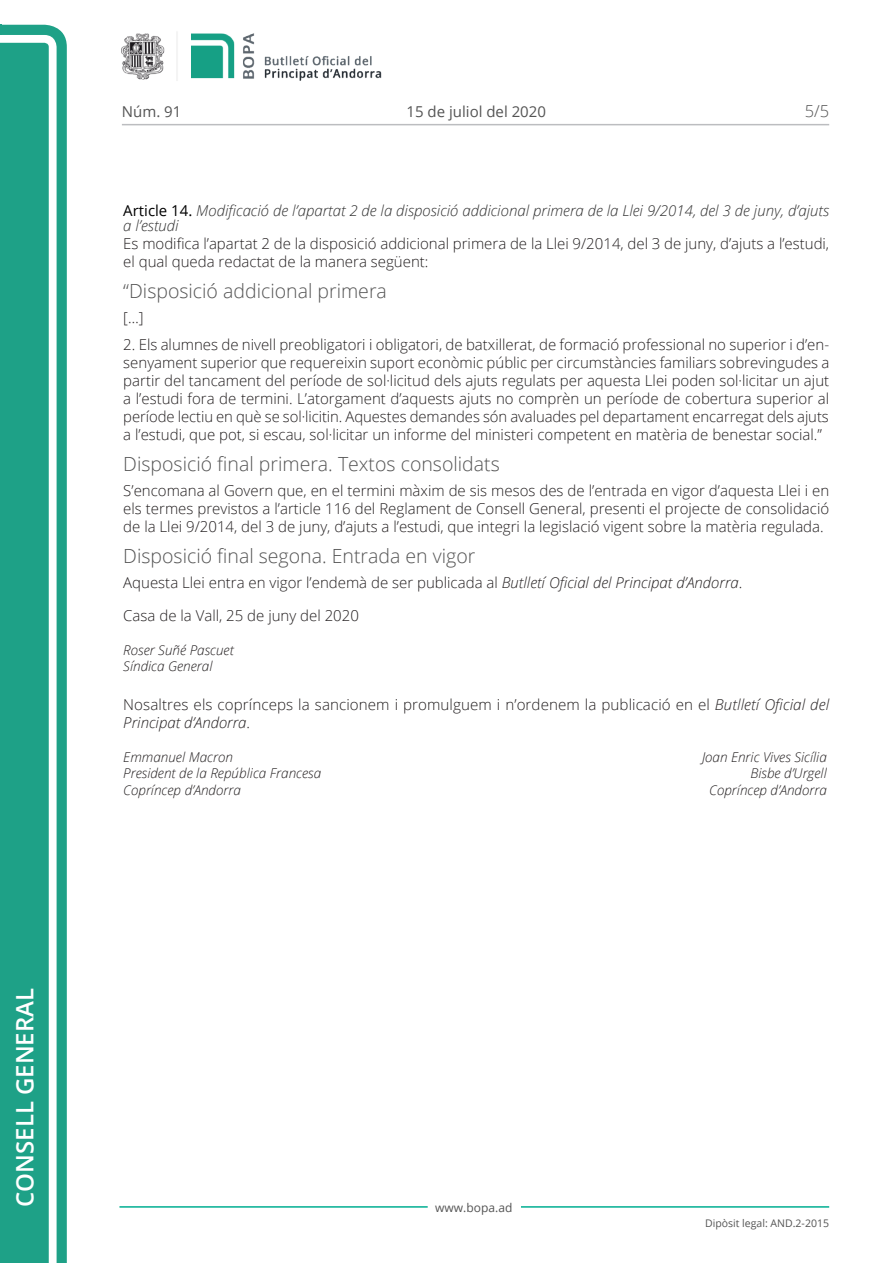
<style>
.page{position:relative;width:893px;height:1263px;background:#fff}
.page>*{position:absolute;margin:0;border:0;box-sizing:border-box;transform-origin:0 0}
.t1{font:600 24px "Open Sans";color:#fff}
.Titol_5{font:300 19.5px "Open Sans";color:#545454}
.t2{font:300 16.5px "Open Sans";color:#545454}
.Body_text{font:300 15px/18px "Open Sans";color:#231f20}
.Titol_7{font:italic 300 15px/15.8px "Open Sans";color:#303030}
.Data{font:300 15px "Open Sans";color:#231f20}
.t3{font:15px "Open Sans";color:#545454}
.signatura{font:italic 300 13.5px/16.5px "Open Sans";color:#231f20}
.t4{font:12px "Open Sans";color:#545454}
.t5{font:10.5px "Open Sans";color:#545454}
.s1{font-weight:400;font-style:normal;color:#000}
.s2{font-style:italic}
</style>
<div class="page">
<svg style="left:0;top:25px;width:67px;height:1238px;fill:#1ea187"></svg>
<div style="left:0;top:43px;width:49px;height:1220px;background:#1ea187"></div>
<img style="left:122px;top:32px;width:260px;height:49px">
<hr style="left:119px;top:1206px;width:309px;height:2px;background:#00ae91">
<hr style="left:521px;top:1206px;width:308px;height:2px;background:#00ae91">
<hr style="left:122px;top:124px;width:707px;height:1px;background:#bcbdc0">
<h1 class="t1" style="left:8px;top:1207px;width:220px;rotate:-90deg">Consell General</h1>
<p class="t3" style="left:122px;top:102px;width:61px">Núm. 91</p>
<p class="t3" style="left:406px;top:102px;width:141px">15 de juliol del 2020</p>
<p class="t2" style="left:805px;top:100px;width:26px">5/5</p>
<p class="Titol_7" style="left:123px;top:202px;width:707px"><span class="s1">Article 14.</span> Modificació de l’apartat 2 de la disposició addicional primera de la Llei 9/2014, del 3 de juny, d’ajuts a l’estudi</p>
<p class="Body_text" style="left:123px;top:234px;width:707px">Es modifica l’apartat 2 de la disposició addicional primera de la Llei 9/2014, del 3 de juny, d’ajuts a l’estudi, el qual queda redactat de la manera següent:</p>
<p class="Titol_5" style="left:123px;top:278px;width:265px">“Disposició addicional primera</p>
<p class="Body_text" style="left:123px;top:308px;width:22px">[…]</p>
<p class="Body_text" style="left:123px;top:335px;width:708px;text-align:justify">2. Els alumnes de nivell preobligatori i obligatori, de batxillerat, de formació professional no superior i d’en&shy;senyament superior que requereixin suport econòmic públic per circumstàncies familiars sobrevingudes a partir del tancament del període de sol·licitud dels ajuts regulats per aquesta Llei poden sol·licitar un ajut a l’estudi fora de termini. L’atorgament d’aquests ajuts no comprèn un període de cobertura superior al període lectiu en què se sol·licitin. Aquestes demandes són avaluades pel departament encarregat dels ajuts a l’estudi, que pot, si escau, sol·licitar un informe del ministeri competent en matèria de benestar social.”</p>
<p class="Titol_5" style="left:123px;top:450px;width:378px">Disposició final primera. Textos consolidats</p>
<p class="Body_text" style="left:123px;top:481px;width:707px;text-align:justify">S’encomana al Govern que, en el termini màxim de sis mesos des de l’entrada en vigor d’aquesta Llei i en els termes previstos a l’article 116 del Reglament de Consell General, presenti el projecte de consolidació de la Llei 9/2014, del 3 de juny, d’ajuts a l’estudi, que integri la legislació vigent sobre la matèria regulada.</p>
<p class="Titol_5" style="left:123px;top:542px;width:354px">Disposició final segona. Entrada en vigor</p>
<p class="Body_text" style="left:123px;top:573px;width:621px">Aquesta Llei entra en vigor l’endemà de ser publicada al <span class="s2">Butlletí Oficial del Principat d’Andorra</span>.</p>
<p class="Data" style="left:123px;top:606px;width:237px">Casa de la Vall, 25 de juny del 2020</p>
<p class="signatura" style="left:123px;top:641px;width:112px">Roser Suñé Pascuet<br>Síndica General</p>
<p class="Body_text" style="left:123px;top:695px;width:707px">Nosaltres els coprínceps la sancionem i promulguem i n’ordenem la publicació en el <span class="s2">Butlletí Oficial del<br>Principat d’Andorra</span>.</p>
<p class="signatura" style="left:123px;top:748px;width:111px">Emmanuel Macron</p>
<p class="signatura" style="left:702px;top:748px;width:126px">Joan Enric Vives Sicília</p>
<p class="signatura" style="left:123px;top:765px;width:199px">President de la República Francesa</p>
<p class="signatura" style="left:750px;top:765px;width:78px">Bisbe d’Urgell</p>
<p class="signatura" style="left:123px;top:781px;width:119px">Copríncep d’Andorra</p>
<p class="signatura" style="left:709px;top:781px;width:119px">Copríncep d’Andorra</p>
<p class="t4" style="left:435px;top:1199px;width:79px">www.bopa.ad</p>
<p class="t5" style="left:705px;top:1216px;width:125px">Dipòsit legal: AND.2-2015</p>
</div>
